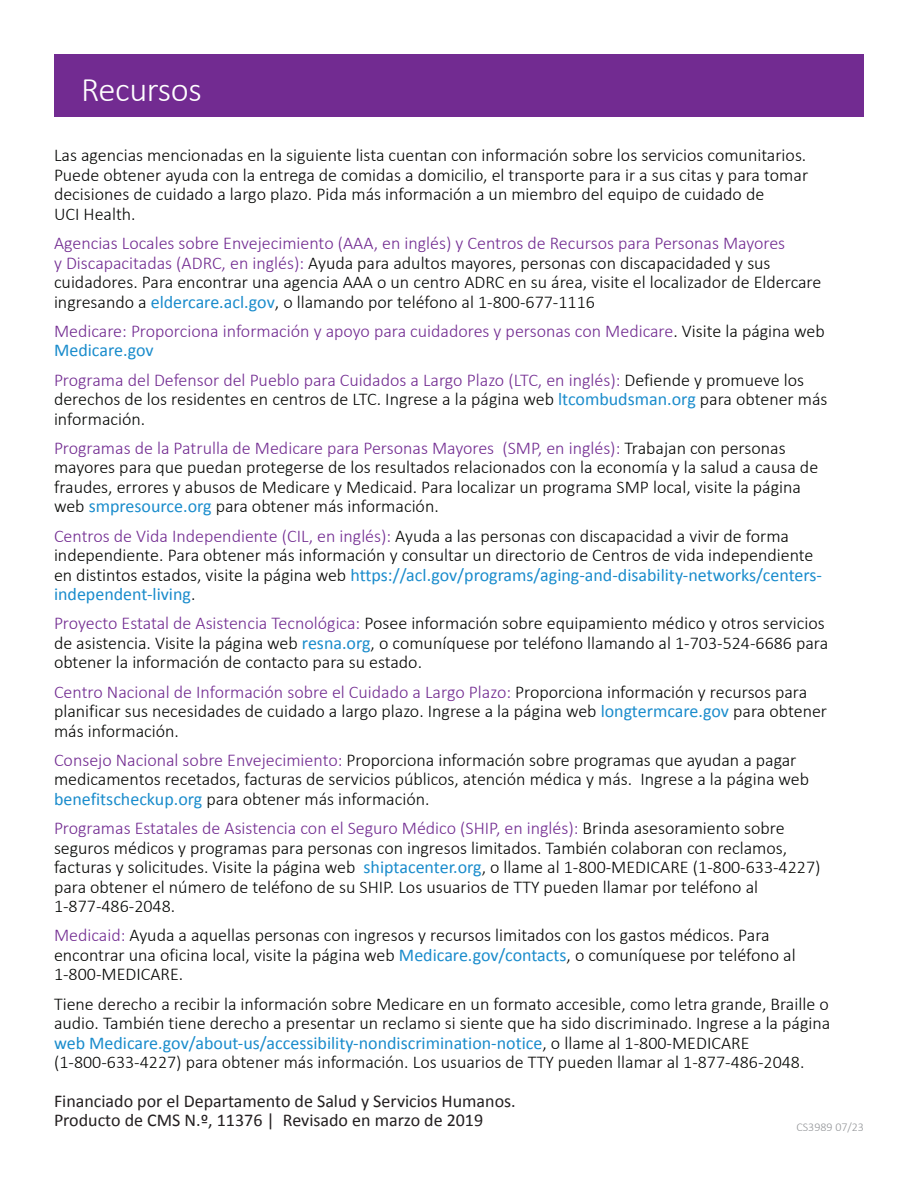
<style>
.page{position:relative;width:918px;height:1188px;background:#fff}
.page>*{position:absolute;margin:0;border:0;box-sizing:border-box;transform-origin:0 0}
.t1{font:300 34.5px "Calibri";letter-spacing:-.01em;color:#fff}
.t2{font:300 18px/19.5px "Calibri";color:#040503}
.t3{font:300 18px/19.5px "Calibri";color:#722b91}
.t4{font:18px/19.5px "Calibri";color:#231f20}
.t5{font:300 12px "Calibri";color:#939598}
.s1{color:#722b91}
.s2{font-weight:400;color:#1a8ccc}
.s3{color:#040503}
</style>
<div class="page">
<div style="left:54px;top:54px;width:810px;height:63px;background:#722b91"></div>
<h1 class="t1" style="left:81px;top:69px;width:122px">Recursos</h1>
<p class="t2" style="left:54px;top:146px;width:756px">Las agencias mencionadas en la siguiente lista cuentan con información sobre los servicios comunitarios.<br>Puede obtener ayuda con la entrega de comidas a domicilio, el transporte para ir a sus citas y para tomar decisiones de cuidado a largo plazo. Pida más información a un miembro del equipo de cuidado de<br>UCI Health.</p>
<p class="t2" style="left:54px;top:233px;width:769px"><span class="s1">Agencias Locales sobre Envejecimiento (AAA, en inglés) y Centros de Recursos para Personas Mayores<br>y Discapacitadas (ADRC, en inglés):</span> Ayuda para adultos mayores, personas con discapacidaded y sus cuidadores. Para encontrar una agencia AAA o un centro ADRC en su área, visite el localizador de Eldercare ingresando a <span class="s2">eldercare.acl.gov</span>, o llamando por teléfono al 1-800-677-1116</p>
<p class="t3" style="left:54px;top:321px;width:772px">Medicare: Proporciona información y apoyo para cuidadores y personas con Medicare<span class="s3">. Visite la página web<br></span><span class="s2">Medicare.gov</span></p>
<p class="t2" style="left:54px;top:370px;width:775px"><span class="s1">Programa del Defensor del Pueblo para Cuidados a Largo Plazo (LTC, en inglés):</span> Defiende y promueve los derechos de los residentes en centros de LTC. Ingrese a la página web <span class="s2">ltcombudsman.org</span> para obtener más información.</p>
<p class="t2" style="left:54px;top:438px;width:766px"><span class="s1">Programas de la Patrulla de Medicare para Personas Mayores (SMP, en inglés):</span> Trabajan con personas mayores para que puedan protegerse de los resultados relacionados con la economía y la salud a causa de fraudes, errores y abusos de Medicare y Medicaid. Para localizar un programa SMP local, visite la página web <span class="s2">smpresource.org</span> para obtener más información.</p>
<p class="t2" style="left:54px;top:526px;width:770px"><span class="s1">Centros de Vida Independiente (CIL, en inglés):</span> Ayuda a las personas con discapacidad a vivir de forma independiente. Para obtener más información y consultar un directorio de Centros de vida independiente en distintos estados, visite la página web <span class="s2">https://acl.gov/programs/aging-and-disability-networks/centers&shy;independent-living</span>.</p>
<p class="t2" style="left:54px;top:613px;width:776px"><span class="s1">Proyecto Estatal de Asistencia Tecnológica:</span> Posee información sobre equipamiento médico y otros servicios de asistencia. Visite la página web <span class="s2">resna.org</span>, o comuníquese por teléfono llamando al 1-703-524-6686 para obtener la información de contacto para su estado.</p>
<p class="t2" style="left:54px;top:682px;width:775px"><span class="s1">Centro Nacional de Información sobre el Cuidado a Largo Plazo:</span> Proporciona información y recursos para planificar sus necesidades de cuidado a largo plazo. Ingrese a la página web <span class="s2">longtermcare.gov</span> para obtener más información.</p>
<p class="t2" style="left:54px;top:750px;width:757px"><span class="s1">Consejo Nacional sobre Envejecimiento:</span> Proporciona información sobre programas que ayudan a pagar medicamentos recetados, facturas de servicios públicos, atención médica y más. Ingrese a la página web <span class="s2">benefitscheckup.org</span> para obtener más información.</p>
<p class="t2" style="left:54px;top:818px;width:768px"><span class="s1">Programas Estatales de Asistencia con el Seguro Médico (SHIP, en inglés):</span> Brinda asesoramiento sobre seguros médicos y programas para personas con ingresos limitados. También colaboran con reclamos, facturas y solicitudes. Visite la página web <span class="s2">shiptacenter.org</span>, o llame al 1-800-MEDICARE (1-800-633-4227) para obtener el número de teléfono de su SHIP. Los usuarios de TTY pueden llamar por teléfono al 1-877-486-2048.</p>
<p class="t2" style="left:54px;top:925px;width:743px"><span class="s1">Medicaid:</span> Ayuda a aquellas personas con ingresos y recursos limitados con los gastos médicos. Para encontrar una oficina local, visite la página web <span class="s2">Medicare.gov/contacts</span>, o comuníquese por teléfono al<br>1-800-MEDICARE.</p>
<p class="t2" style="left:54px;top:994px;width:778px">Tiene derecho a recibir la información sobre Medicare en un formato accesible, como letra grande, Braille o audio. También tiene derecho a presentar un reclamo si siente que ha sido discriminado. Ingrese a la página <span class="s2">web Medicare.gov/about-us/accessibility-nondiscrimination-notice</span>, o llame al 1-800-MEDICARE (1-800-633-4227) para obtener más información. Los usuarios de TTY pueden llamar al 1-877-486-2048.</p>
<p class="t4" style="left:54px;top:1091px;width:463px">Financiado por el Departamento de Salud y Servicios Humanos.<br>Producto de CMS N.º, 11376 | Revisado en marzo de 2019</p>
<p class="t5" style="left:796px;top:1119px;width:69px">CS3989 07/23</p>
</div>
